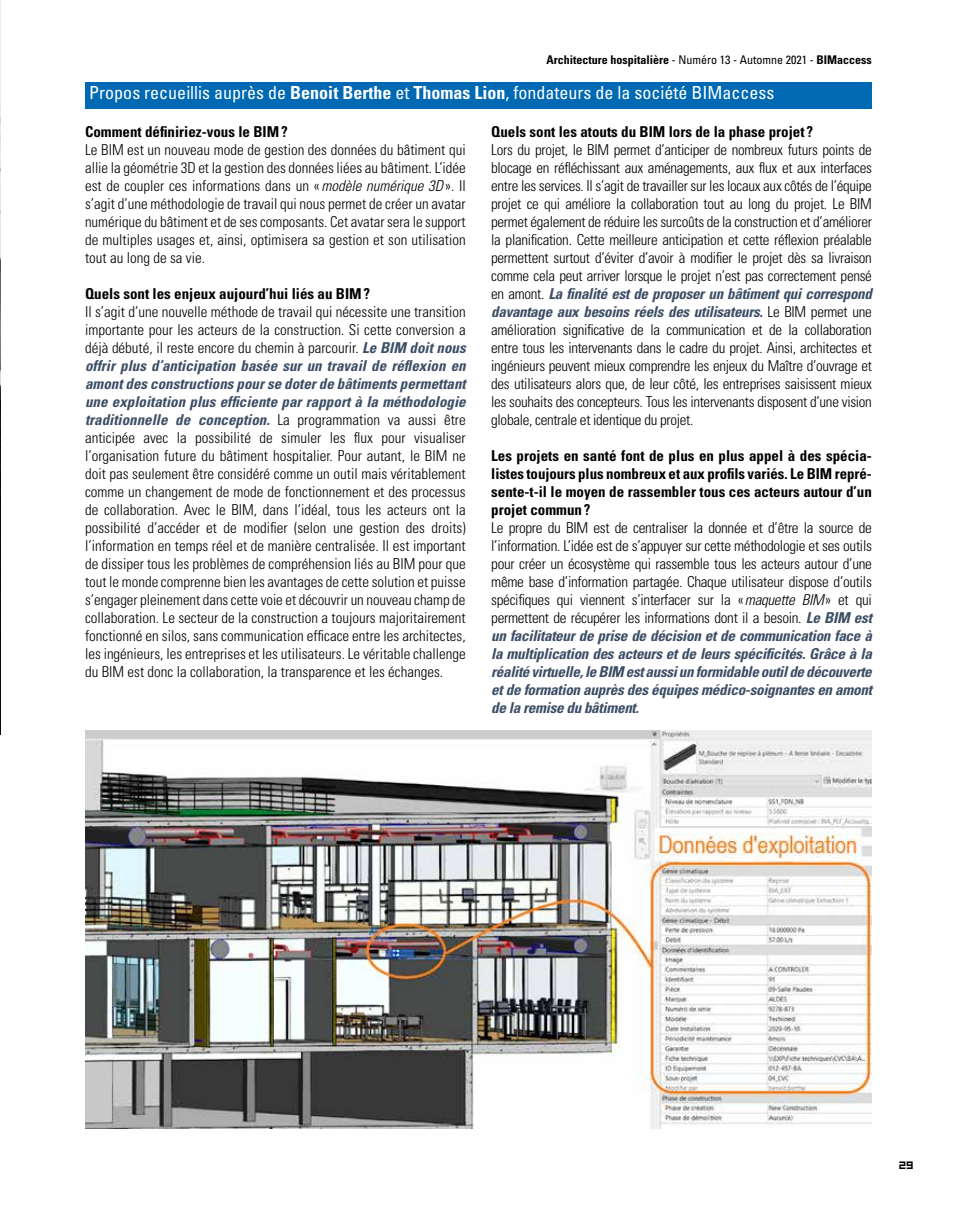
<style>
.page{position:relative;width:957px;height:1212px;background:#fff}
.page>*{position:absolute;margin:0;border:0;box-sizing:border-box;transform-origin:0 0}
.t1{font:condensed 18px "Univers LT Std";color:#fff}
.t2{font:300 condensed 15px/18px "Univers LT Std";letter-spacing:-.01em;color:#000;text-align:justify}
.t3{font:700 condensed 15px/18px "Univers LT Std";color:#000;text-align:justify}
.t4{font:700 condensed 12px "Univers LT Std";color:#000}
.t5{font:12px "Hooge 0555";color:#000}
.s1{font-weight:400}
.s2{font-weight:700}
.s3{font-style:italic}
.s4{font-weight:700;font-style:italic;color:#3c4e65}
</style>
<div class="page">
<img style="left:0;top:0;width:1px;height:734px">
<img style="left:85px;top:731px;width:787px;height:397px">
<div style="left:85px;top:82px;width:787px;height:26px;background:#0069b4"></div>
<p class="t4" style="left:546px;top:52px;width:327px">Architecture hospitalière <span class="s1">- Numéro 13 - Automne 2021 -</span> BIMaccess</p>
<p class="t1" style="left:89px;top:81px;width:686px">Propos recueillis auprès de <span class="s2">Benoit Berthe</span> et <span class="s2">Thomas Lion</span>, fondateurs de la société BIMaccess</p>
<p class="t3" style="left:85px;top:122px;width:204px">Comment définiriez-vous le BIM?</p>
<p class="t2" style="left:85px;top:140px;width:382px">Le BIM est un nouveau mode de gestion des données du bâtiment qui allie la géométrie 3D et la gestion des données liées au bâtiment. L’idée est de coupler ces informations dans un «<span class="s3">modèle numérique 3D</span>». Il s’agit d’une méthodologie de travail qui nous permet de créer un avatar numérique du bâtiment et de ses composants. Cet avatar sera le support de multiples usages et, ainsi, optimisera sa gestion et son utilisation tout au long de sa vie.</p>
<p class="t3" style="left:85px;top:284px;width:287px">Quels sont les enjeux aujourd’hui liés au BIM?</p>
<p class="t2" style="left:85px;top:302px;width:382px">Il s’agit d’une nouvelle méthode de travail qui nécessite une transition importante pour les acteurs de la construction. Si cette conversion a déjà débuté, il reste encore du chemin à parcourir. <span class="s4">Le BIM doit nous offrir plus d’anticipation basée sur un travail de réflexion en amont des constructions pour se doter de bâtiments permettant une exploitation plus efficiente par rapport à la méthodologie traditionnelle de conception.</span> La programmation va aussi être anticipée avec la possibilité de simuler les flux pour visualiser l’organisation future du bâtiment hospitalier. Pour autant, le BIM ne doit pas seulement être considéré comme un outil mais véritablement comme un changement de mode de fonctionnement et des processus de collaboration. Avec le BIM, dans l’idéal, tous les acteurs ont la possibilité d’accéder et de modifier (selon une gestion des droits) l’information en temps réel et de manière centralisée. Il est important de dissiper tous les problèmes de compréhension liés au BIM pour que tout le monde comprenne bien les avantages de cette solution et puisse s’engager pleinement dans cette voie et découvrir un nouveau champ de collaboration. Le secteur de la construction a toujours majoritairement fonctionné en silos, sans communication efficace entre les architectes, les ingénieurs, les entreprises et les utilisateurs. Le véritable challenge du BIM est donc la collaboration, la transparence et les échanges.</p>
<p class="t3" style="left:491px;top:122px;width:323px">Quels sont les atouts du BIM lors de la phase projet ?</p>
<p class="t2" style="left:491px;top:140px;width:382px">Lors du projet, le BIM permet d’anticiper de nombreux futurs points de blocage en réfléchissant aux aménagements, aux flux et aux interfaces entre les services. Il s’agit de travailler sur les locaux aux côtés de l’équipe projet ce qui améliore la collaboration tout au long du projet. Le BIM permet également de réduire les surcoûts de la construction et d’améliorer la planification. Cette meilleure anticipation et cette réflexion préalable permettent surtout d’éviter d’avoir à modifier le projet dès sa livraison comme cela peut arriver lorsque le projet n’est pas correctement pensé en amont. <span class="s4">La finalité est de proposer un bâtiment qui correspond davantage aux besoins réels des utilisateurs.</span> Le BIM permet une amélioration significative de la communication et de la collaboration entre tous les intervenants dans le cadre du projet. Ainsi, architectes et ingénieurs peuvent mieux comprendre les enjeux du Maître d’ouvrage et des utilisateurs alors que, de leur côté, les entreprises saisissent mieux les souhaits des concepteurs. Tous les intervenants disposent d’une vision globale, centrale et identique du projet.</p>
<p class="t3" style="left:491px;top:446px;width:382px">Les projets en santé font de plus en plus appel à des spécia&shy;listes toujours plus nombreux et aux profils variés. Le BIM repré&shy;sente-t-il le moyen de rassembler tous ces acteurs autour d’un projet commun?</p>
<p class="t2" style="left:491px;top:518px;width:382px">Le propre du BIM est de centraliser la donnée et d’être la source de l’information. L’idée est de s’appuyer sur cette méthodologie et ses outils pour créer un écosystème qui rassemble tous les acteurs autour d’une même base d’information partagée. Chaque utilisateur dispose d’outils spécifiques qui viennent s’interfacer sur la «<span class="s3">maquette BIM</span>» et qui permettent de récupérer les informations dont il a besoin. <span class="s4">Le BIM est un facilitateur de prise de décision et de communication face à la multiplication des acteurs et de leurs spécificités. Grâce à la réalité virtuelle, le BIM est aussi un formidable outil de découverte et de formation auprès des équipes médico-soignantes en amont de la remise du bâtiment.</span></p>
<p class="t5" style="left:899px;top:1157px;width:16px">29</p>
</div>
